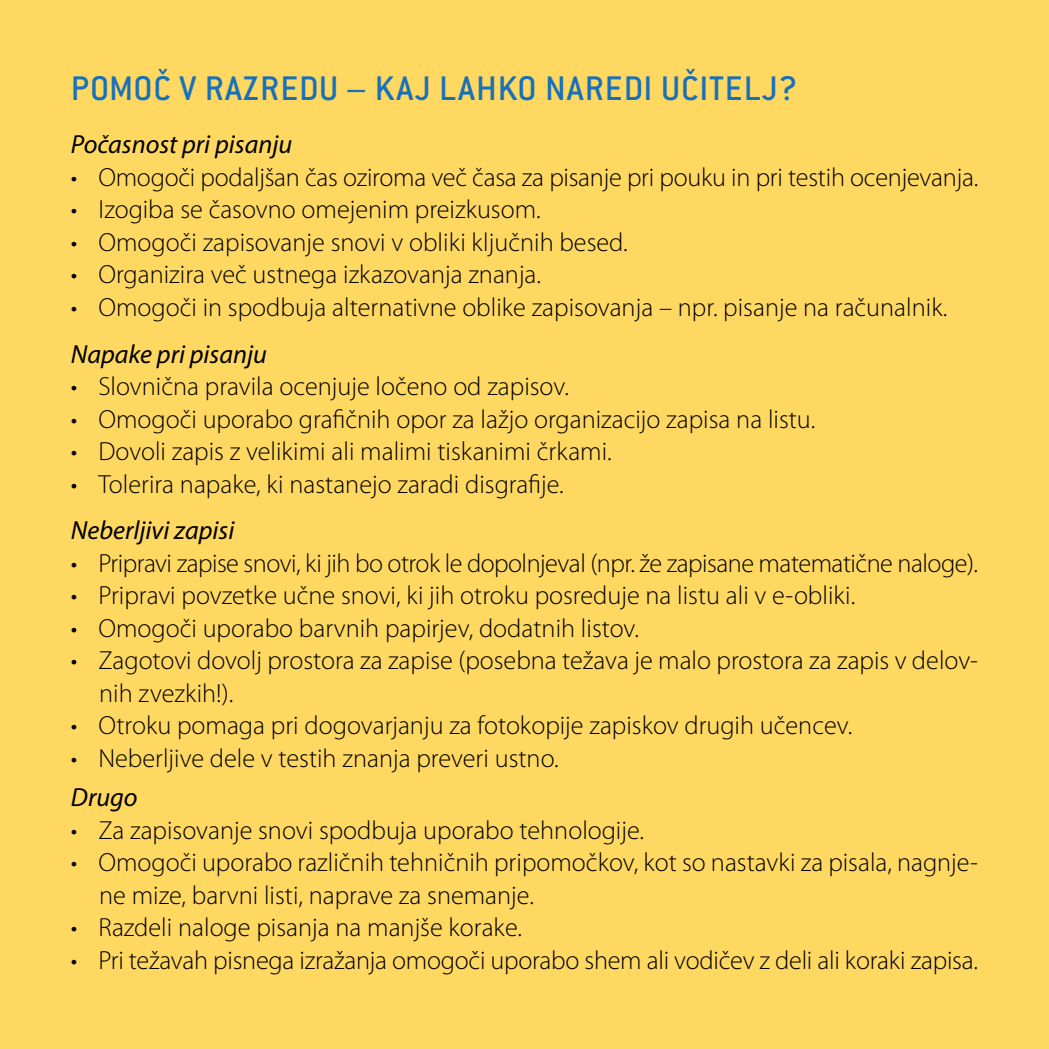
<style>
.page{position:relative;width:1049px;height:1049px;background:#ffd861}
.page>*{position:absolute;margin:0;border:0;box-sizing:border-box;transform-origin:0 0}
.t1{font:500 37.5px "Conduit ITCEE";letter-spacing:.025em;color:#1870b9}
.t2{font:300 26.25px/32.5px "Myriad Pro";color:#000}
.t3{font:300 26.25px "Myriad Pro";letter-spacing:-.02em;color:#000}
.t4{font:italic 26.25px "Myriad Pro";color:#000}
</style>
<div class="page">
<h1 class="t1" style="left:71px;top:67px;width:728px">POMOČ V RAZREDU – KAJ LAHKO NAREDI UČITELJ?</h1>
<p class="t4" style="left:71px;top:128px;width:223px">Počasnost pri pisanju</p>
<p class="t2" style="left:71px;top:161px;width:909px">• Omogoči podaljšan čas oziroma več časa za pisanje pri pouku in pri testih ocenjevanja.</p>
<p class="t2" style="left:71px;top:193px;width:471px">• Izogiba se časovno omejenim preizkusom.</p>
<p class="t2" style="left:71px;top:226px;width:558px">• Omogoči zapisovanje snovi v obliki ključnih besed.</p>
<p class="t2" style="left:71px;top:258px;width:472px">• Organizira več ustnega izkazovanja znanja.</p>
<p class="t2" style="left:71px;top:291px;width:878px">• Omogoči in spodbuja alternativne oblike zapisovanja – npr. pisanje na računalnik.</p>
<p class="t4" style="left:71px;top:337px;width:198px">Napake pri pisanju</p>
<p class="t2" style="left:71px;top:370px;width:500px">• Slovnična pravila ocenjuje ločeno od zapisov.</p>
<p class="t2" style="left:71px;top:402px;width:746px">• Omogoči uporabo grafičnih opor za lažjo organizacijo zapisa na listu.</p>
<p class="t2" style="left:71px;top:435px;width:542px">• Dovoli zapis z velikimi ali malimi tiskanimi črkami.</p>
<p class="t2" style="left:71px;top:467px;width:494px">• Tolerira napake, ki nastanejo zaradi disgrafije.</p>
<p class="t4" style="left:71px;top:514px;width:165px">Neberljivi zapisi</p>
<p class="t3" style="left:71px;top:547px;width:908px">• Pripravi zapise snovi, ki jih bo otrok le dopolnjeval (npr. že zapisane matematične naloge).</p>
<p class="t2" style="left:71px;top:579px;width:786px">• Pripravi povzetke učne snovi, ki jih otroku posreduje na listu ali v e-obliki.</p>
<p class="t2" style="left:71px;top:611px;width:570px">• Omogoči uporabo barvnih papirjev, dodatnih listov.</p>
<p class="t2" style="left:99px;top:644px;width:880px;text-indent:-28px">• Zagotovi dovolj prostora za zapise (posebna težava je malo prostora za zapis v delov&shy;nih zvezkih!).</p>
<p class="t2" style="left:71px;top:709px;width:783px">• Otroku pomaga pri dogovarjanju za fotokopije zapiskov drugih učencev.</p>
<p class="t2" style="left:71px;top:741px;width:489px">• Neberljive dele v testih znanja preveri ustno.</p>
<p class="t4" style="left:71px;top:781px;width:68px">Drugo</p>
<p class="t2" style="left:71px;top:813px;width:575px">• Za zapisovanje snovi spodbuja uporabo tehnologije.</p>
<p class="t2" style="left:99px;top:846px;width:880px;text-indent:-28px">• Omogoči uporabo različnih tehničnih pripomočkov, kot so nastavki za pisala, nagnje&shy;ne mize, barvni listi, naprave za snemanje.</p>
<p class="t2" style="left:71px;top:911px;width:453px">• Razdeli naloge pisanja na manjše korake.</p>
<p class="t2" style="left:71px;top:943px;width:908px">• Pri težavah pisnega izražanja omogoči uporabo shem ali vodičev z deli ali koraki zapisa.</p>
</div>
